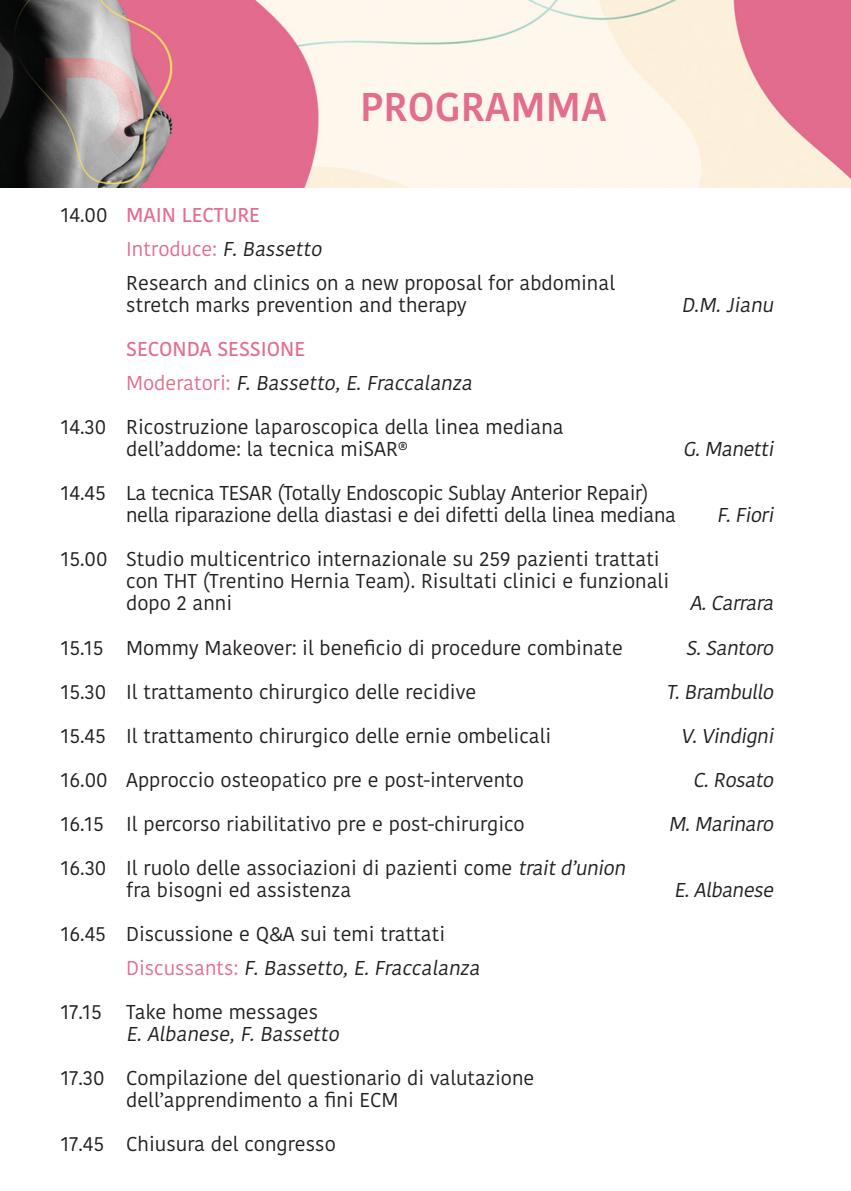
<style>
.page{position:relative;width:851px;height:1191px;background:#fff}
.page>*{position:absolute;margin:0;border:0;box-sizing:border-box;transform-origin:0 0}
.t1{font:600 40px "Kohinoor Bangla";color:#e36d8d}
.t2{font:20px "Kohinoor Bangla";color:#231f20}
.t3{font:italic 20px "Kohinoor Bangla";color:#231f20}
.t4{font:20px "Kohinoor Bangla";letter-spacing:-.02em;color:#231f20}
.t5{font:500 20px "Kohinoor Bangla";color:#e36d8d}
.t6{font:20px "Kohinoor Bangla";color:#e36d8d}
.s1{font-weight:400;color:#231f20}
.s2{font-style:italic;color:#231f20}
.s3{font-style:normal;color:#e36d8d}
.s4{font-style:italic}
</style>
<div class="page">
<img style="left:0;top:0;width:850px;height:187px">
<p class="t1" style="left:360px;top:74px;width:248px">PROGRAMMA</p>
<p class="t5" style="left:61px;top:199px;width:200px"><span class="s1">14.00</span> MAIN LECTURE</p>
<p class="t6" style="left:126px;top:234px;width:201px">Introduce: <span class="s2">F.Bassetto</span></p>
<p class="t2" style="left:126px;top:268px;width:490px">Research and clinics on a new proposal for abdominal</p>
<p class="t2" style="left:126px;top:290px;width:342px">stretch marks prevention and therapy</p>
<p class="t3" style="left:681px;top:290px;width:98px">D.M.Jianu</p>
<p class="t5" style="left:126px;top:333px;width:180px">SECONDA SESSIONE</p>
<p class="t3" style="left:126px;top:368px;width:352px"><span class="s3">M o d e ra t o r i :</span> F.Bassetto,E.Fraccalanza</p>
<p class="t2" style="left:61px;top:412px;width:504px">14.30 Ricostruzione laparoscopica della linea mediana</p>
<p class="t2" style="left:126px;top:434px;width:283px">dell’addome: la tecnica miSAR®</p>
<p class="t3" style="left:682px;top:434px;width:97px">G.Manetti</p>
<p class="t4" style="left:61px;top:478px;width:588px">14.45 La tecnica TESAR (Totally Endoscopic Sublay Anterior Repair)</p>
<p class="t4" style="left:126px;top:500px;width:551px">nella riparazione della diastasi e dei difetti della linea mediana</p>
<p class="t3" style="left:716px;top:500px;width:63px">F.Fiori</p>
<p class="t2" style="left:61px;top:544px;width:600px">15.00 Studio multicentrico internazionale su 259 pazienti trattati</p>
<p class="t2" style="left:126px;top:566px;width:544px">con THT (Trentino Hernia Team). Risultati clinici e funzionali</p>
<p class="t2" style="left:126px;top:588px;width:107px">dopo 2 anni</p>
<p class="t3" style="left:690px;top:588px;width:90px">A.Carrara</p>
<p class="t2" style="left:61px;top:632px;width:563px">15.15 Mommy Makeover: il beneficio di procedure combinate</p>
<p class="t3" style="left:685px;top:632px;width:94px">S.Santoro</p>
<p class="t2" style="left:61px;top:676px;width:416px">15.30 Il trattamento chirurgico delle recidive</p>
<p class="t3" style="left:666px;top:676px;width:114px">T.Brambullo</p>
<p class="t2" style="left:61px;top:720px;width:491px">15.45 Il trattamento chirurgico delle ernie ombelicali</p>
<p class="t3" style="left:680px;top:720px;width:99px">V.Vindigni</p>
<p class="t2" style="left:61px;top:764px;width:464px">16.00 Approccio osteopatico pre e post-intervento</p>
<p class="t3" style="left:692px;top:764px;width:87px">C.Rosato</p>
<p class="t2" style="left:61px;top:808px;width:465px">16.15 Il percorso riabilitativo pre e post-chirurgico</p>
<p class="t3" style="left:668px;top:808px;width:111px">M.Marinaro</p>
<p class="t2" style="left:61px;top:852px;width:570px">16.30 Il ruolo delle associazioni di pazienti come <span class="s4">traitd’union</span></p>
<p class="t2" style="left:126px;top:874px;width:227px">fra bisogni ed assistenza</p>
<p class="t3" style="left:674px;top:874px;width:105px">E.Albanese</p>
<p class="t2" style="left:61px;top:918px;width:386px">16.45 Discussione e Q&amp;A sui temi trattati</p>
<p class="t3" style="left:126px;top:952px;width:359px"><span class="s3">D i s c u s s a n t s :</span> F.Bassetto,E.Fraccalanza</p>
<p class="t2" style="left:61px;top:996px;width:259px">17.15 Take home messages</p>
<p class="t3" style="left:126px;top:1018px;width:219px">E.Albanese,F.Bassetto</p>
<p class="t2" style="left:61px;top:1062px;width:475px">17.30 Compilazione del questionario di valutazione</p>
<p class="t2" style="left:126px;top:1084px;width:274px">dell’apprendimento a fini ECM</p>
<p class="t2" style="left:61px;top:1128px;width:276px">17.45 Chiusura del congresso</p>
</div>
